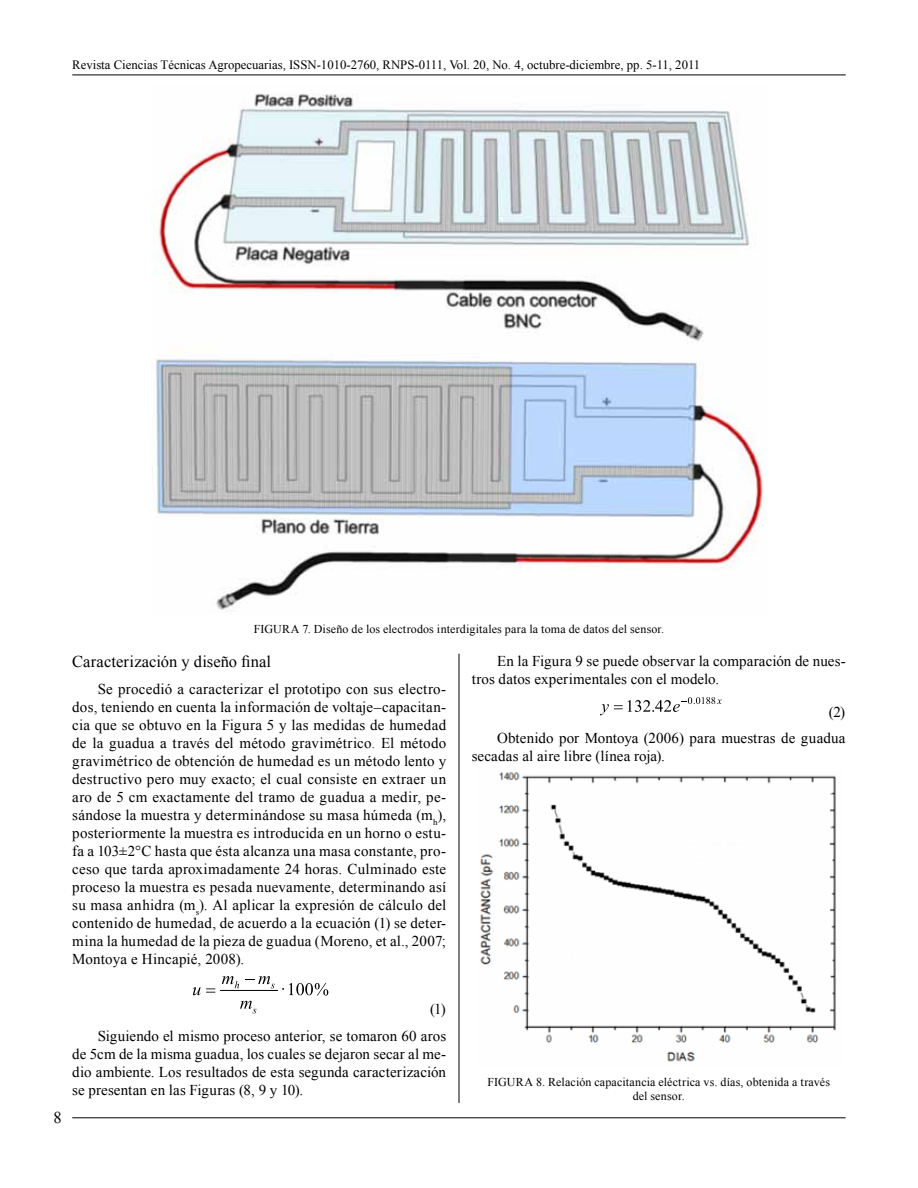
<style>
.page{position:relative;width:918px;height:1188px;background:#fff}
.page>*{position:absolute;margin:0;border:0;box-sizing:border-box;transform-origin:0 0}
.t1{font:16.5px "Times New Roman";letter-spacing:.01em;color:#000}
.t2{font:15px/18px "Times New Roman";letter-spacing:.005em;color:#000;text-align:right}
.t3{font:12.75px "Times New Roman";color:#000}
.t4{font:12px/14.4px "Times New Roman";letter-spacing:.01em;color:#000;text-align:center}
.s1{color:#7030a0}
</style>
<div class="page">
<hr style="left:72px;top:75px;width:774px;height:1px;background:#000">
<hr style="left:72px;top:1117px;width:774px;height:1px;background:#000">
<img style="left:152px;top:93px;width:614px;height:517px">
<svg style="left:600px;top:697px;width:122px;height:18px"></svg>
<img style="left:480px;top:772px;width:356px;height:290px">
<hr style="left:220px;top:990px;width:58px;height:1px;background:#000">
<svg style="left:282px;top:983px;width:46px;height:13px"></svg>
<svg style="left:240px;top:1001px;width:16px;height:12px"></svg>
<svg style="left:222px;top:976px;width:17px;height:12px"></svg>
<svg style="left:245px;top:976px;width:30px;height:12px"></svg>
<svg style="left:193px;top:987px;width:22px;height:8px"></svg>
<hr style="left:459px;top:654px;width:1px;height:449px;background:#000">
<p class="t3" style="left:72px;top:56px;width:630px">Revista Ciencias Técnicas Agropecuarias, ISSN-1010-2760, RNPS-0111, Vol. 20, No. 4, octubre-diciembre, pp. 5-11, 2011</p>
<p class="t1" style="left:54px;top:1107px;width:10px">8</p>
<p class="t4" style="left:254px;top:621px;width:412px">FIGURA 7. Diseño de los electrodos interdigitales para la toma de datos del sensor.</p>
<p class="t2" style="left:472px;top:652px;width:375px;text-align:left;text-indent:26px">En la Figura 9 se puede observar la comparación de nues&shy;tros datos experimentales con el modelo.</p>
<p class="t2" style="left:497px;top:698px;width:350px;line-height:26.5px">(2)<br>Obtenido por Montoya (2006) para muestras de guadua</p>
<p class="t2" style="left:472px;top:747px;width:195px">secadas al aire libre (línea roja).</p>
<p class="t1" style="left:72px;top:651px;width:200px">Caracterización y diseño final</p>
<p class="t2" style="left:72px;top:680px;width:375px;text-align:justify;text-indent:26px">Se procedió a caracterizar el prototipo con sus electro&shy;dos, teniendo en cuenta la información de voltaje–capacitan&shy;cia que se obtuvo en la Figura 5 y las medidas de humedad de la guadua a través del método gravimétrico<span class="s1">.</span> El método gravimétrico de obtención de humedad es un método lento y destructivo pero muy exacto; el cual consiste en extraer un aro de 5 cm exactamente del tramo de guadua a medir, pe&shy;sándose la muestra y determinándose su masa húmeda (m<sub>h</sub>), posteriormente la muestra es introducida en un horno o estu&shy;fa a 103±2°C hasta que ésta alcanza una masa constante, pro&shy;ceso que tarda aproximadamente 24 horas. Culminado este proceso la muestra es pesada nuevamente, determinando así su masa anhidra (m<sub>s</sub>). Al aplicar la expresión de cálculo del contenido de humedad, de acuerdo a la ecuación (1) se deter&shy;mina la humedad de la pieza de guadua (Moreno, et al., 2007; Montoya e Hincapié, 2008).</p>
<p class="t2" style="left:98px;top:996px;width:350px;line-height:26.5px">(1)<br>Siguiendo el mismo proceso anterior, se tomaron 60 aros</p>
<p class="t2" style="left:72px;top:1045px;width:375px;text-align:justify">de 5cm de la misma guadua, los cuales se dejaron secar al me&shy;dio ambiente. Los resultados de esta segunda caracterización se presentan en las Figuras (8, 9 y 10).</p>
<p class="t4" style="left:487px;top:1074px;width:344px">FIGURA 8. Relación capacitancia eléctrica vs. días, obtenida a través del sensor.</p>
</div>
